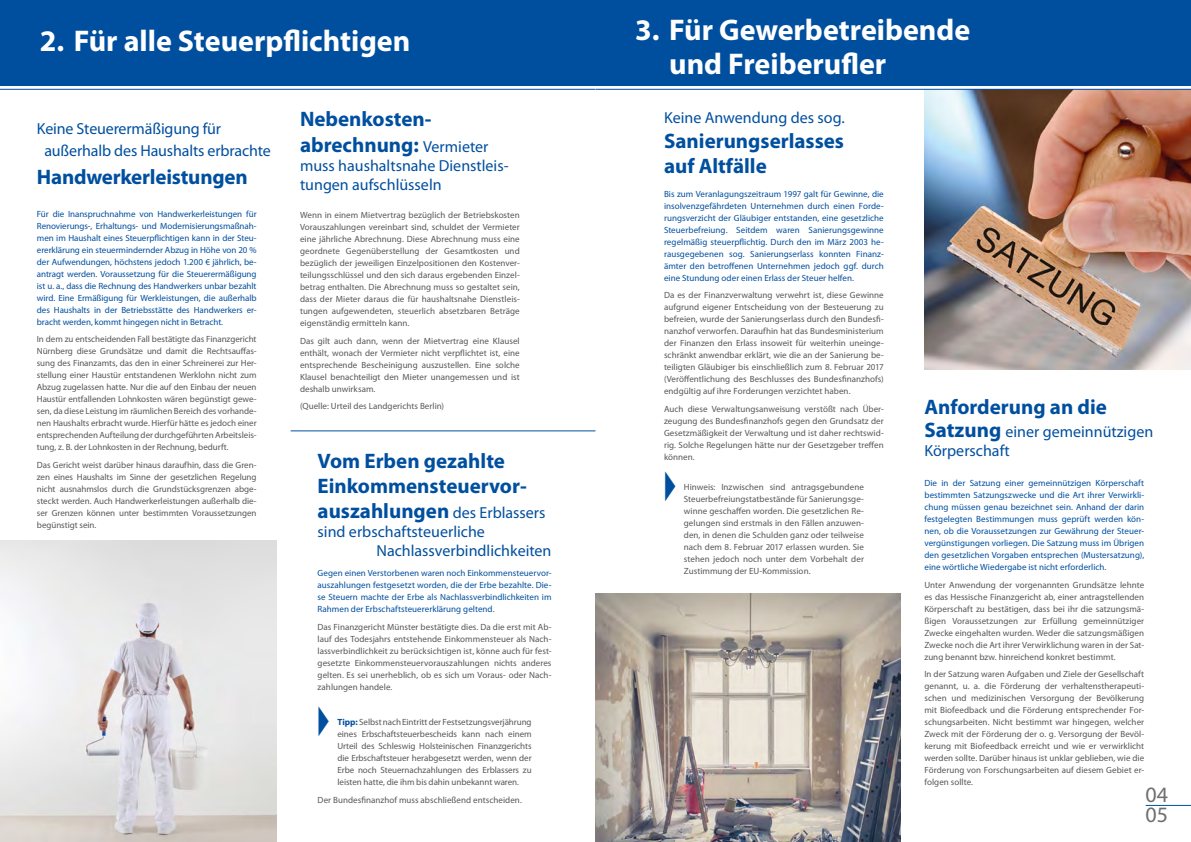
<style>
.page{position:relative;width:1191px;height:842px;background:#fff}
.page>*{position:absolute;margin:0;border:0;box-sizing:border-box;transform-origin:0 0}
.t1{font:700 30px/34px "Myriad Pro";color:#fff}
.t2{font:22px/19.7px "Myriad Pro";color:#706f6f}
.t3{font:700 21px/25.2px "Myriad Pro";color:#004f9f}
.t4{font:16px/19.2px "Myriad Pro";color:#004f9f}
.t5{font:9px/12px "Myriad Pro";color:#575756;text-align:justify}
.t6{font:9px/12px "Myriad Pro";color:#004f9f;text-align:justify}
.s1{font-weight:400;font-size:16px}
.s2{font-weight:700;font-size:21px}
.s3{color:#004f9f}
.s4{font-weight:700;color:#004f9f}
</style>
<div class="page">
<img style="left:924px;top:90px;width:267px;height:280px">
<img style="left:0;top:540px;width:276px;height:302px">
<div style="left:0;top:0;width:595px;height:85px;background:#004f9f"></div>
<hr style="left:0;top:89px;width:595px;height:1px;background:#004f9f">
<hr style="left:291px;top:431px;width:304px;height:1px;background:#004f9f">
<hr style="left:1145px;top:805px;width:46px;height:1px;background:#004f9f">
<div style="left:595px;top:0;width:596px;height:85px;background:#004f9f"></div>
<hr style="left:596px;top:89px;width:595px;height:1px;background:#004f9f">
<img style="left:595px;top:593px;width:305px;height:249px">
<h1 class="t1" style="left:40px;top:23px;width:372px">2. Für alle Steuerpflichtigen</h1>
<h3 class="t4" style="left:44px;top:117px;width:228px;line-height:22.2px;text-indent:-8px">Keine Steuerermäßigung für außerhalb des Haushalts erbrachte</h3>
<h3 class="t3" style="left:37px;top:164px;width:212px">Handwerkerleistungen</h3>
<p class="t6" style="left:37px;top:207px;width:221px">Für die Inanspruchnahme von Handwerkerleistungen für Renovierungs-, Erhaltungs- und Modernisierungsmaßnah&shy;men im Haushalt eines Steuerpflichtigen kann in der Steu&shy;ererklärung ein steuermindernder Abzug in Höhe von 20 % der Aufwendungen, höchstens jedoch 1.200 € jährlich, be&shy;antragt werden. Voraussetzung für die Steuerermäßigung ist u. a., dass die Rechnung des Handwerkers unbar bezahlt wird. Eine Ermäßigung für Werkleistungen, die außerhalb des Haushalts in der Betriebsstätte des Handwerkers er&shy;bracht werden, kommt hingegen nicht in Betracht.</p>
<p class="t5" style="left:37px;top:333px;width:221px">In dem zu entscheidenden Fall bestätigte das Finanzgericht Nürnberg diese Grundsätze und damit die Rechtsauffas&shy;sung des Finanzamts, das den in einer Schreinerei zur Her&shy;stellung einer Haustür entstandenen Werklohn nicht zum Abzug zugelassen hatte. Nur die auf den Einbau der neuen Haustür entfallenden Lohnkosten wären begünstigt gewe&shy;sen, da diese Leistung im räumlichen Bereich des vorhande&shy;nen Haushalts erbracht wurde. Hierfür hätte es jedoch einer entsprechenden Aufteilung der durchgeführten Arbeitsleis&shy;tung, z. B. der Lohnkosten in der Rechnung, bedurft.</p>
<p class="t5" style="left:37px;top:459px;width:221px">Das Gericht weist darüber hinaus daraufhin, dass die Gren&shy;zen eines Haushalts im Sinne der gesetzlichen Regelung nicht ausnahmslos durch die Grundstücksgrenzen abge&shy;steckt werden. Auch Handwerkerleistungen außerhalb die&shy;ser Grenzen können unter bestimmten Voraussetzungen begünstigt sein.</p>
<h3 class="t3" style="left:300px;top:106px;width:190px">Nebenkosten&shy;abrechnung: <span class="s1">Vermieter</span></h3>
<h3 class="t4" style="left:300px;top:155px;width:210px">muss haushaltsnahe Dienstleis&shy;tungen aufschlüsseln</h3>
<p class="t5" style="left:300px;top:209px;width:221px">Wenn in einem Mietvertrag bezüglich der Betriebskosten Vorauszahlungen vereinbart sind, schuldet der Vermieter eine jährliche Abrechnung. Diese Abrechnung muss eine geordnete Gegenüberstellung der Gesamtkosten und bezüglich der jeweiligen Einzelpositionen den Kostenver&shy;teilungsschlüssel und den sich daraus ergebenden Einzel&shy;betrag enthalten. Die Abrechnung muss so gestaltet sein, dass der Mieter daraus die für haushaltsnahe Dienstleis&shy;tungen aufgewendeten, steuerlich absetzbaren Beträge eigenständig ermitteln kann.</p>
<p class="t5" style="left:300px;top:334px;width:221px">Das gilt auch dann, wenn der Mietvertrag eine Klausel enthält, wonach der Vermieter nicht verpflichtet ist, eine entsprechende Bescheinigung auszustellen. Eine solche Klausel benachteiligt den Mieter unangemessen und ist deshalb unwirksam.</p>
<p class="t5" style="left:300px;top:400px;width:146px">(Quelle: Urteil des Landgerichts Berlin)</p>
<h3 class="t3" style="left:317px;top:447px;width:211px">Vom Erben gezahlte<br>Einkommensteuervor-</h3>
<h3 class="t4" style="left:317px;top:503px;width:229px"><span class="s2">auszahlungen</span> des Erblassers sind erbschaftsteuerliche</h3>
<h3 class="t4" style="left:376px;top:541px;width:176px">Nachlassverbindlichkeiten</h3>
<p class="t6" style="left:317px;top:567px;width:235px">Gegen einen Verstorbenen waren noch Einkommensteuervor&shy;auszahlungen festgesetzt worden, die der Erbe bezahlte. Die&shy;se Steuern machte der Erbe als Nachlassverbindlichkeiten im Rahmen der Erbschaftsteuererklärung geltend.</p>
<p class="t5" style="left:317px;top:621px;width:235px">Das Finanzgericht Münster bestätigte dies. Da die erst mit Ab&shy;lauf des Todesjahrs entstehende Einkommensteuer als Nach&shy;lassverbindlichkeit zu berücksichtigen ist, könne auch für fest&shy;gesetzte Einkommensteuervorauszahlungen nichts anderes gelten. Es sei unerheblich, ob es sich um Voraus- oder Nach&shy;zahlungen handele.</p>
<p class="t5" style="left:337px;top:716px;width:196px;text-indent:-20px"><span class="s3">◆</span> <span class="s4">Tipp:</span> Selbst nach Eintritt der Festsetzungsverjährung eines Erbschaftsteuerbescheids kann nach einem Urteil des Schleswig Holsteinischen Finanzgerichts die Erbschaftsteuer herabgesetzt werden, wenn der Erbe noch Steuernachzahlungen des Erblassers zu leisten hatte, die ihm bis dahin unbekannt waren.</p>
<p class="t5" style="left:317px;top:794px;width:206px">Der Bundesfinanzhof muss abschließend entscheiden.</p>
<h1 class="t1" style="left:669px;top:11px;width:302px;text-indent:-34px">3. Für Gewerbetreibende und Freiberufler</h1>
<h3 class="t4" style="left:664px;top:107px;width:182px">Keine Anwendung des sog.</h3>
<h3 class="t3" style="left:664px;top:127px;width:181px">Sanierungserlasses auf Altfälle</h3>
<p class="t6" style="left:664px;top:188px;width:221px">Bis zum Veranlagungszeitraum 1997 galt für Gewinne, die insolvenzgefährdeten Unternehmen durch einen Forde&shy;rungsverzicht der Gläubiger entstanden, eine gesetzliche Steuerbefreiung. Seitdem waren Sanierungsgewinne regelmäßig steuerpflichtig. Durch den im März 2003 he&shy;rausgegebenen sog. Sanierungserlass konnten Finanz&shy;ämter den betroffenen Unternehmen jedoch ggf. durch eine Stundung oder einen Erlass der Steuer helfen.</p>
<p class="t5" style="left:664px;top:289px;width:221px">Da es der Finanzverwaltung verwehrt ist, diese Gewinne aufgrund eigener Entscheidung von der Besteuerung zu befreien, wurde der Sanierungserlass durch den Bundesfi&shy;nanzhof verworfen. Daraufhin hat das Bundesministerium der Finanzen den Erlass insoweit für weiterhin uneinge&shy;schränkt anwendbar erklärt, wie die an der Sanierung be&shy;teiligten Gläubiger bis einschließlich zum 8. Februar 2017 (Veröffentlichung des Beschlusses des Bundesfinanzhofs) endgültig auf ihre Forderungen verzichtet haben.</p>
<p class="t5" style="left:664px;top:403px;width:221px">Auch diese Verwaltungsanweisung verstößt nach Über&shy;zeugung des Bundesfinanzhofs gegen den Grundsatz der Gesetzmäßigkeit der Verwaltung und ist daher rechtswid&shy;rig. Solche Regelungen hätte nur der Gesetzgeber treffen können.</p>
<p class="t5" style="left:684px;top:481px;width:182px;text-indent:-20px"><span class="s3">◆</span> Hinweis: Inzwischen sind antragsgebundene Steuerbefreiungstatbestände für Sanierungsge&shy;winne geschaffen worden. Die gesetzlichen Re&shy;gelungen sind erstmals in den Fällen anzuwen&shy;den, in denen die Schulden ganz oder teilweise nach dem 8. Februar 2017 erlassen wurden. Sie stehen jedoch noch unter dem Vorbehalt der Zustimmung der EU-Kommission.</p>
<h3 class="t3" style="left:924px;top:394px;width:184px">Anforderung an die</h3>
<h3 class="t4" style="left:924px;top:422px;width:230px"><span class="s2">Satzung</span> einer gemeinnützigen<br>Körperschaft</h3>
<p class="t6" style="left:924px;top:477px;width:221px">Die in der Satzung einer gemeinnützigen Körperschaft bestimmten Satzungszwecke und die Art ihrer Verwirkli&shy;chung müssen genau bezeichnet sein. Anhand der darin festgelegten Bestimmungen muss geprüft werden kön&shy;nen, ob die Voraussetzungen zur Gewährung der Steuer&shy;vergünstigungen vorliegen. Die Satzung muss im Übrigen den gesetzlichen Vorgaben entsprechen (Mustersatzung), eine wörtliche Wiedergabe ist nicht erforderlich.</p>
<p class="t5" style="left:924px;top:578px;width:221px">Unter Anwendung der vorgenannten Grundsätze lehnte es das Hessische Finanzgericht ab, einer antragstellenden Körperschaft zu bestätigen, dass bei ihr die satzungsmä&shy;ßigen Voraussetzungen zur Erfüllung gemeinnütziger Zwecke eingehalten wurden. Weder die satzungsmäßigen Zwecke noch die Art ihrer Verwirklichung waren in der Sat&shy;zung benannt bzw. hinreichend konkret bestimmt.</p>
<p class="t5" style="left:924px;top:668px;width:221px">In der Satzung waren Aufgaben und Ziele der Gesellschaft genannt, u. a. die Förderung der verhaltenstherapeuti&shy;schen und medizinischen Versorgung der Bevölkerung mit Biofeedback und die Förderung entsprechender For&shy;schungsarbeiten. Nicht bestimmt war hingegen, welcher Zweck mit der Förderung der o. g. Versorgung der Bevöl&shy;kerung mit Biofeedback erreicht und wie er verwirklicht werden sollte. Darüber hinaus ist unklar geblieben, wie die Förderung von Forschungsarbeiten auf diesem Gebiet er&shy;folgen sollte.</p>
<h2 class="t2" style="left:1145px;top:785px;width:24px">04<br>05</h2>
</div>
